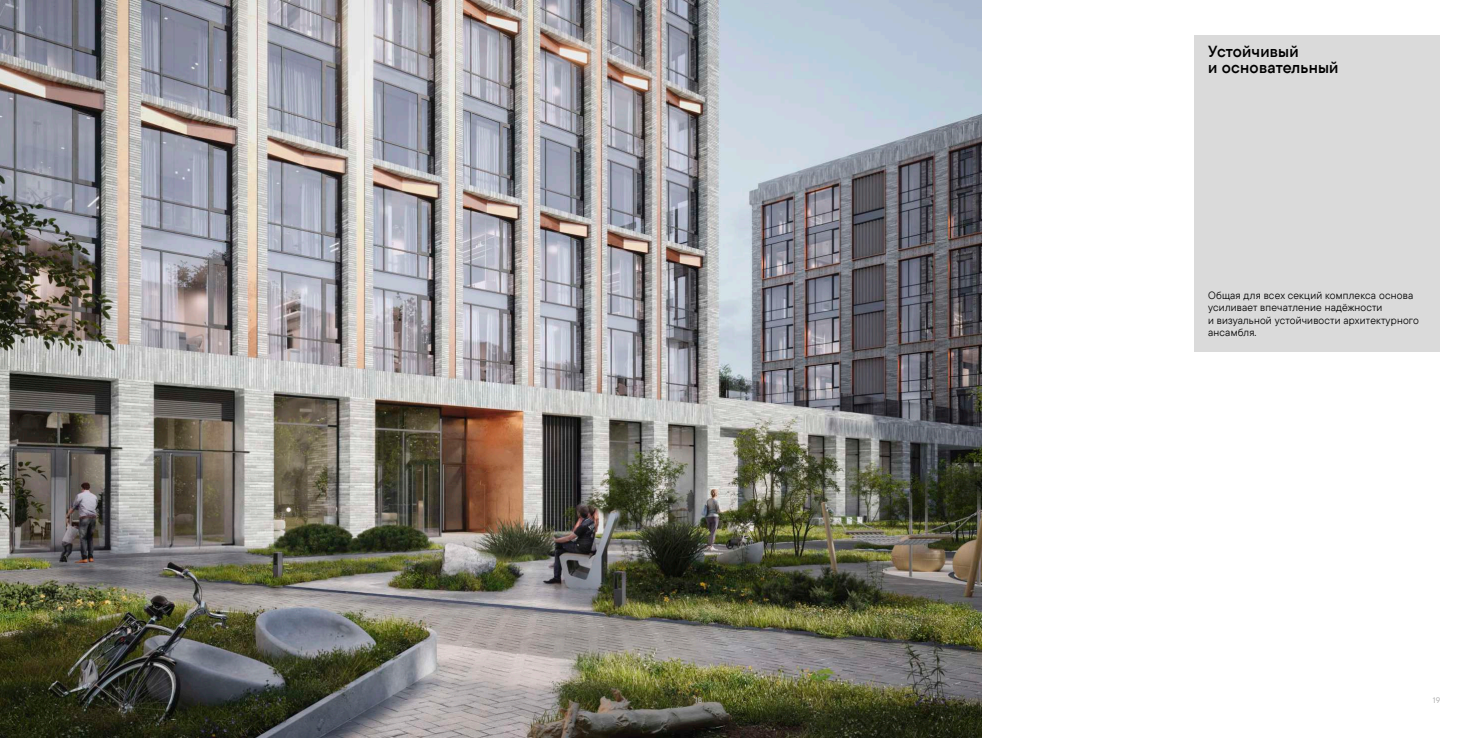
<style>
.page{position:relative;width:1475px;height:738px;background:#fff}
.page>*{position:absolute;margin:0;border:0;box-sizing:border-box;transform-origin:0 0}
.t1{font:16px/16px "TT Commons Pro Db";letter-spacing:.015em;color:#000}
.t2{font:10.5px/12.5px "TT Commons Pro";letter-spacing:.02em;color:#000}
.t3{font:500 8px "TT Commons Pro Trl";color:#b4b4b4}
</style>
<div class="page">
<img style="left:0;top:0;width:981px;height:737px">
<div style="left:1193px;top:35px;width:246px;height:316px;background:#dadada"></div>
<h1 class="t1" style="left:1207px;top:44px;width:132px">Устойчивый<br>и основательный</h1>
<p class="t2" style="left:1207px;top:288px;width:212px">Общая для всех секций комплекса основа усиливает впечатление надёжности<br>и визуальной устойчивости архитектурного ансамбля.</p>
<p class="t3" style="left:695px;top:694px;width:9px">18</p>
<p class="t3" style="left:1432px;top:695px;width:9px">19</p>
</div>
